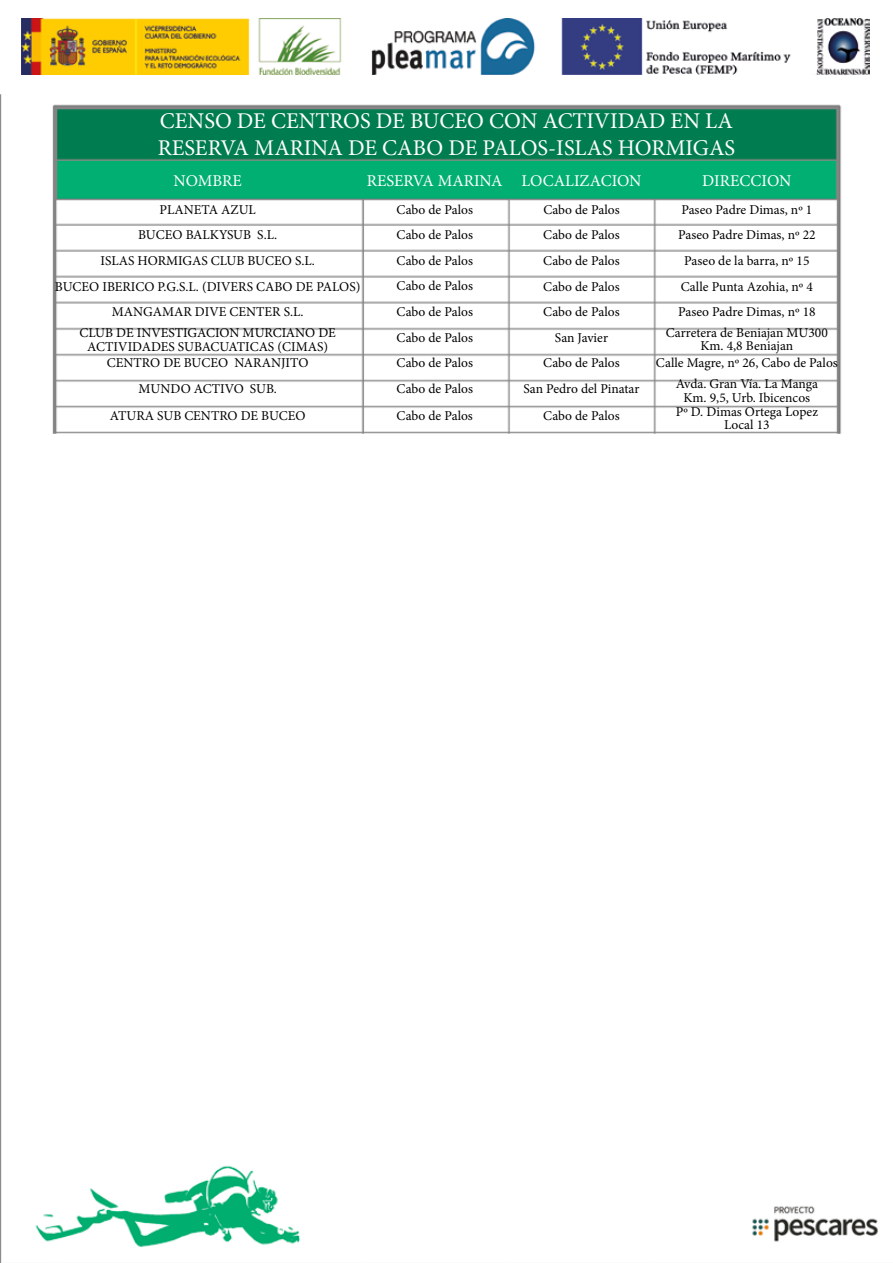
<style>
.page{position:relative;width:893px;height:1263px;background:#fff}
.page>*{position:absolute;margin:0;border:0;box-sizing:border-box;transform-origin:0 0}
.t1{font:22.5px/27px "Minion Pro";color:#fff}
.t2{font:16.5px "Minion Pro";color:#fff}
.t3{font:13.5px/25.5px "Minion Pro";color:#000;text-align:center}
</style>
<div class="page">
<img style="left:0;top:94px;width:878px;height:1169px">
<img style="left:22px;top:19px;width:848px;height:56px">
<div style="left:31px;top:434px;width:830px;height:727px;background:#fff"></div>
<h1 class="t1" style="left:158px;top:107px;width:579px">CENSO DE CENTROS DE BUCEO CON ACTIVIDAD EN LA<br>RESERVA MARINA DE CABO DE PALOS-ISLAS HORMIGAS</h1>
<p class="t2" style="left:174px;top:170px;width:70px">NOMBRE</p>
<p class="t2" style="left:367px;top:170px;width:276px">RESERVA MARINA LOCALIZACION</p>
<p class="t2" style="left:702px;top:170px;width:91px">DIRECCION</p>
<p class="t3" style="left:160px;top:197px;width:98px">PLANETA AZUL</p>
<p class="t3" style="left:397px;top:197px;width:78px">Cabo de Palos</p>
<p class="t3" style="left:543px;top:197px;width:78px">Cabo de Palos</p>
<p class="t3" style="left:681px;top:197px;width:132px">Paseo Padre Dimas, nº 1</p>
<p class="t3" style="left:397px;top:222px;width:78px;text-align:justify">Cabo de Palos Cabo de Palos Cabo de Palos Cabo de Palos Cabo de Palos Cabo de Palos Cabo de Palos</p>
<p class="t3" style="left:523px;top:222px;width:117px">Cabo de Palos<br>Cabo de Palos<br>Cabo de Palos<br>Cabo de Palos<br>San Javier<br>Cabo de Palos<br>San Pedro del Pinatar</p>
<p class="t3" style="left:678px;top:222px;width:139px">Paseo Padre Dimas, nº 22<br>Paseo de la barra, nº 15<br>Calle Punta Azohia, nº 4<br>Paseo Padre Dimas, nº 18</p>
<p class="t3" style="left:666px;top:326px;width:164px;line-height:13.5px">Carretera de Beniajan MU300<br>Km. 4,8 Beniajan</p>
<p class="t3" style="left:656px;top:352px;width:183px;line-height:21.3px">Calle Magre, nº 26, Cabo de Palos<br>Avda. Gran Vía. La Manga</p>
<p class="t3" style="left:684px;top:385px;width:128px">Km. 9,5, Urb. Ibicencos</p>
<p class="t3" style="left:55px;top:222px;width:307px">BUCEO BALKYSUB S.L.<br>ISLAS HORMIGAS CLUB BUCEO S.L.<br>BUCEO IBERICO P.G.S.L. (DIVERS CABO DE PALOS)<br>MANGAMAR DIVE CENTER S.L.</p>
<p class="t3" style="left:80px;top:326px;width:258px;line-height:13.5px">CLUB DE INVESTIGACION MURCIANO DE<br>ACTIVIDADES SUBACUATICAS (CIMAS)</p>
<p class="t3" style="left:107px;top:350px;width:203px">CENTRO DE BUCEO NARANJITO<br>MUNDO ACTIVO SUB.</p>
<p class="t3" style="left:110px;top:403px;width:197px">ATURA SUB CENTRO DE BUCEO</p>
<p class="t3" style="left:397px;top:403px;width:78px">Cabo de Palos</p>
<p class="t3" style="left:543px;top:403px;width:78px">Cabo de Palos</p>
<p class="t3" style="left:676px;top:405px;width:144px;line-height:13.5px">Pº D. Dimas Ortega Lopez<br>Local 13</p>
</div>
